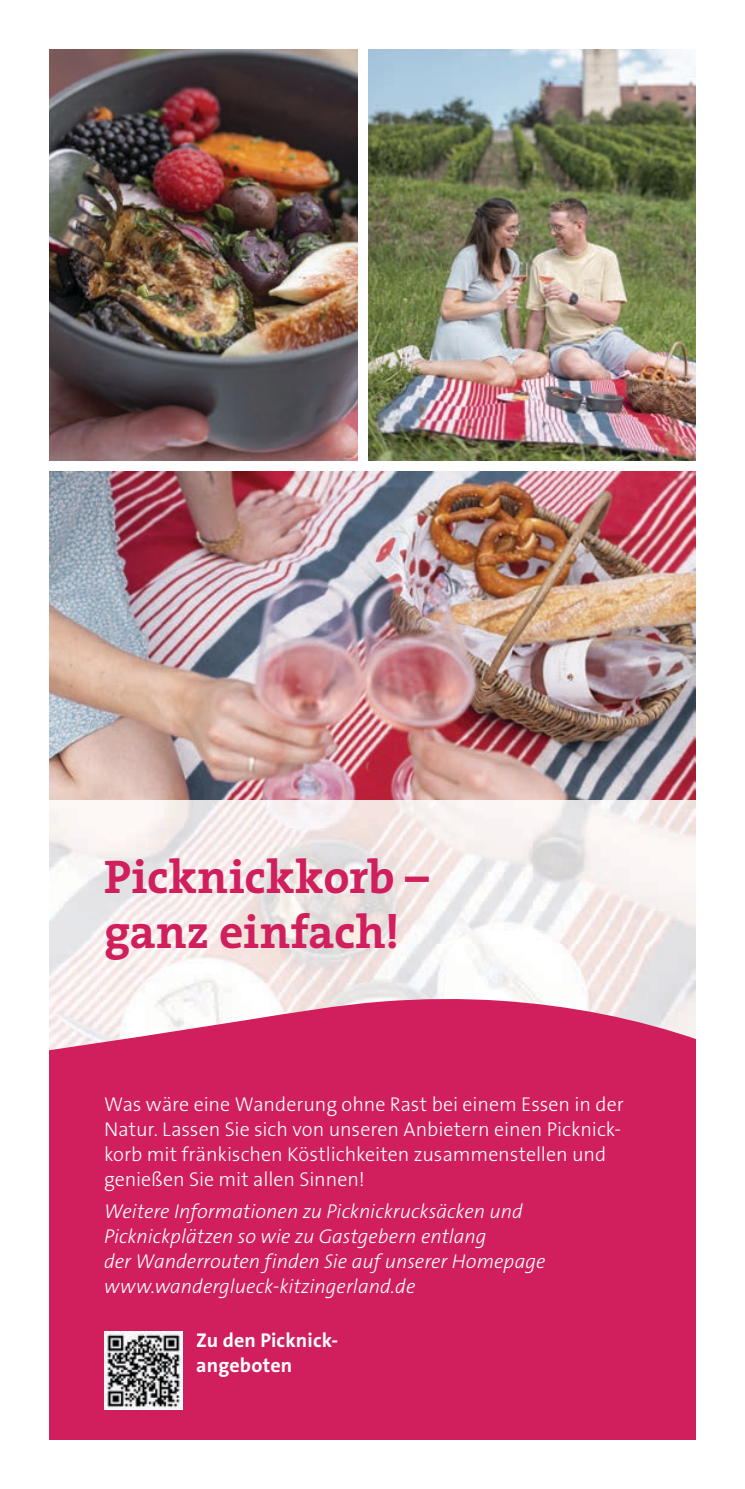
<style>
.page{position:relative;width:745px;height:1489px;background:#fff}
.page>*{position:absolute;margin:0;border:0;box-sizing:border-box;transform-origin:0 0}
.t1{font:700 47.5px/55px "The Serif";letter-spacing:.005em;color:#d11f5d}
.t2{font:300 20px/25px "The Sans B3";letter-spacing:-.005em;color:#fff}
.t3{font:italic 300 20px/25px "The Sans B3";color:#fff}
.t4{font:700 20px/25px "The Sans B W7";letter-spacing:.01em;color:#fff}
</style>
<div class="page">
<img style="left:50px;top:471px;width:644px;height:329px">
<svg style="left:50px;top:800px;width:644px;height:198px"></svg>
<div style="left:50px;top:998px;width:644px;height:441px;background:#d11f5d"></div>
<img style="left:50px;top:50px;width:307px;height:411px">
<img style="left:368px;top:50px;width:326px;height:411px">
<img style="left:104px;top:1331px;width:78px;height:78px">
<h1 class="t1" style="left:104px;top:848px;width:326px">Picknickkorb – ganz einfach!</h1>
<p class="t2" style="left:104px;top:1092px;width:521px">Was wäre eine Wanderung ohne Rast bei einem Essen in der Natur. Lassen Sie sich von unseren Anbietern einen Picknick&shy;korb mit fränkischen Köstlichkeiten zusammenstellen und genießen Sie mit allen Sinnen!</p>
<p class="t3" style="left:104px;top:1199px;width:443px">Weitere Informationen zu Picknickrucksäcken und Picknickplätzen so wie zu Gastgebern entlang<br>der Wanderrouten finden Sie auf unserer Homepage www.wanderglueck-kitzingerland.de</p>
<p class="t4" style="left:196px;top:1327px;width:143px">Zu den Picknick&shy;angeboten</p>
</div>
